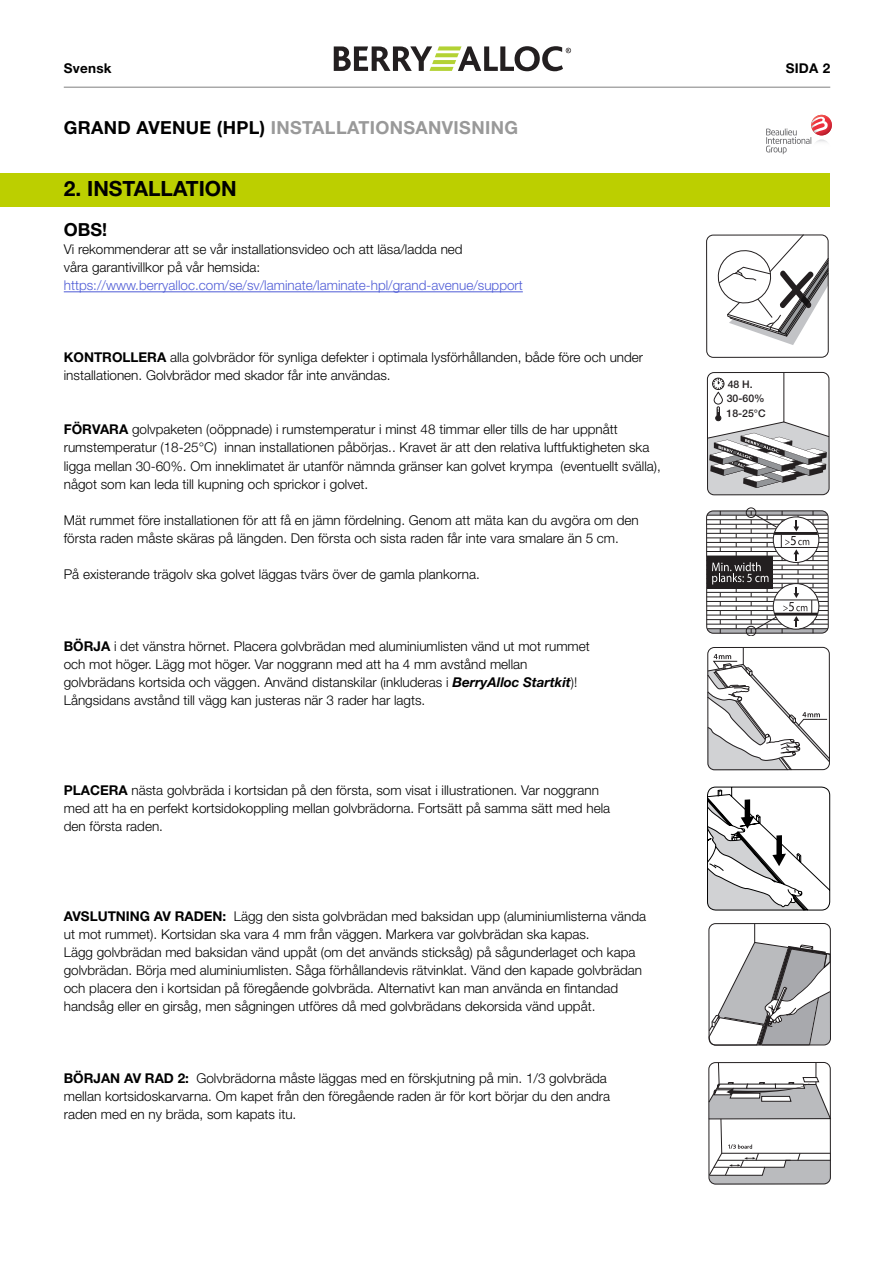
<style>
.page{position:relative;width:893px;height:1263px;background:#fff}
.page>*{position:absolute;margin:0;border:0;box-sizing:border-box;transform-origin:0 0}
.t1{font:700 21px "Helvetica Neue LT Std";color:#000}
.t2{font:700 18px "Helvetica Neue LT Std";letter-spacing:.02em;color:#999}
.t3{font:700 18px "Helvetica Neue LT Std";color:#000}
.t4{font:300 13.5px/18px "Helvetica Neue LT Std";color:#000}
.t5{font:300 13.5px "Helvetica Neue LT Std";color:#4f5cd6}
.t6{font:700 13.5px "Helvetica Neue LT Std";letter-spacing:.02em;color:#000}
.t7{font:500 10.5px "Helvetica Neue LT Std";color:#231f20}
.s1{color:#000}
.s2{font-weight:700}
.s3{font-weight:700;font-style:italic}
</style>
<div class="page">
<svg style="left:334px;top:46px;width:237px;height:25px"></svg>
<hr style="left:64px;top:87px;width:766px;height:1px;background:#808080">
<div style="left:0;top:173px;width:830px;height:33px;background:#bccf00"></div>
<div style="left:706px;top:235px;width:122px;height:123px;border:1px solid #231f20;border-radius:7px"></div>
<svg style="left:716px;top:234px;width:113px;height:111px"></svg>
<div style="left:746px;top:626px;width:10px;height:9px;border:1px solid #231f20;border-radius:50%"></div>
<div style="left:746px;top:507px;width:10px;height:11px;border:1px solid #231f20;border-radius:50%"></div>
<svg style="left:707px;top:511px;width:121px;height:122px"></svg>
<svg style="left:707px;top:372px;width:122px;height:123px"></svg>
<svg style="left:707px;top:647px;width:123px;height:123px"></svg>
<svg style="left:708px;top:1062px;width:123px;height:122px"></svg>
<div style="left:709px;top:1062px;width:122px;height:122px;border:1px solid #231f20;border-radius:7px"></div>
<svg style="left:708px;top:923px;width:123px;height:122px"></svg>
<div style="left:709px;top:923px;width:122px;height:122px;border:1px solid #231f20;border-radius:7px"></div>
<hr style="left:64px;top:291px;width:459px;height:1px;background:#4f5cd6">
<img style="left:815px;top:115px;width:17px;height:18px">
<svg style="left:766px;top:117px;width:62px;height:37px"></svg>
<svg style="left:707px;top:787px;width:123px;height:124px"></svg>
<p class="t6" style="left:64px;top:60px;width:49px">Svensk</p>
<p class="t2" style="left:64px;top:117px;width:456px"><span class="s1">GRAND AVENUE (HPL)</span> INSTALLATIONSANVISNING</p>
<p class="t1" style="left:64px;top:175px;width:175px">2. INSTALLATION</p>
<p class="t3" style="left:64px;top:219px;width:45px">OBS!</p>
<p class="t4" style="left:64px;top:240px;width:400px">Vi rekommenderar att se vår installationsvideo och att läsa/ladda ned</p>
<p class="t4" style="left:64px;top:258px;width:198px">våra garantivillkor på vår hemsida:</p>
<p class="t5" style="left:64px;top:277px;width:461px">https://www.berryalloc.com/se/sv/laminate/laminate-hpl/grand-avenue/support</p>
<p class="t4" style="left:64px;top:348px;width:581px"><span class="s2">KONTROLLERA</span> alla golvbrädor för synliga defekter i optimala lysförhållanden, både före och under installationen. Golvbrädor med skador får inte användas.</p>
<p class="t4" style="left:64px;top:420px;width:556px"><span class="s2">FÖRVARA</span> golvpaketen (oöppnade) i rumstemperatur i minst 48 timmar eller tills de har uppnått</p>
<p class="t4" style="left:64px;top:438px;width:599px">rumstemperatur (18-25°C) innan installationen påbörjas.. Kravet är att den relativa luftfuktigheten ska ligga mellan 30-60%. Om inneklimatet är utanför nämnda gränser kan golvet krympa (eventuellt svälla), något som kan leda till kupning och sprickor i golvet.</p>
<p class="t4" style="left:64px;top:510px;width:576px">Mät rummet före installationen för att få en jämn fördelning. Genom att mäta kan du avgöra om den</p>
<p class="t4" style="left:64px;top:528px;width:557px">första raden måste skäras på längden. Den första och sista raden får inte vara smalare än 5 cm.</p>
<p class="t4" style="left:64px;top:564px;width:418px">På existerande trägolv ska golvet läggas tvärs över de gamla plankorna.</p>
<p class="t4" style="left:64px;top:636px;width:528px"><span class="s2">BÖRJA</span> i det vänstra hörnet. Placera golvbrädan med aluminiumlisten vänd ut mot rummet</p>
<p class="t4" style="left:64px;top:654px;width:465px">och mot höger. Lägg mot höger. Var noggrann med att ha 4 mm avstånd mellan</p>
<p class="t4" style="left:64px;top:672px;width:515px">golvbrädans kortsida och väggen. Använd distanskilar (inkluderas i <span class="s3">BerryAlloc Startkit</span>)!</p>
<p class="t4" style="left:64px;top:690px;width:363px">Långsidans avstånd till vägg kan justeras när 3 rader har lagts.</p>
<p class="t4" style="left:64px;top:780px;width:537px"><span class="s2">PLACERA</span> nästa golvbräda i kortsidan på den första, som visat i illustrationen. Var noggrann</p>
<p class="t4" style="left:64px;top:798px;width:548px">med att ha en perfekt kortsidokoppling mellan golvbrädorna. Fortsätt på samma sätt med hela</p>
<p class="t4" style="left:64px;top:816px;width:101px">den första raden.</p>
<p class="t4" style="left:64px;top:906px;width:584px"><span class="s2">AVSLUTNING AV RADEN:</span> Lägg den sista golvbrädan med baksidan upp (aluminiumlisterna vända</p>
<p class="t4" style="left:64px;top:924px;width:527px">ut mot rummet). Kortsidan ska vara 4 mm från väggen. Markera var golvbrädan ska kapas.</p>
<p class="t4" style="left:64px;top:942px;width:580px">Lägg golvbrädan med baksidan vänd uppåt (om det används sticksåg) på sågunderlaget och kapa golvbrädan. Börja med aluminiumlisten. Såga förhållandevis rätvinklat. Vänd den kapade golvbrädan</p>
<p class="t4" style="left:64px;top:978px;width:556px">och placera den i kortsidan på föregående golvbräda. Alternativt kan man använda en fintandad</p>
<p class="t4" style="left:64px;top:996px;width:533px">handsåg eller en girsåg, men sågningen utföres då med golvbrädans dekorsida vänd uppåt.</p>
<p class="t4" style="left:64px;top:1068px;width:545px"><span class="s2">BÖRJAN AV RAD 2:</span> Golvbrädorna måste läggas med en förskjutning på min. 1/3 golvbräda</p>
<p class="t4" style="left:64px;top:1086px;width:548px">mellan kortsidoskarvarna. Om kapet från den föregående raden är för kort börjar du den andra</p>
<p class="t4" style="left:64px;top:1104px;width:234px">raden med en ny bräda, som kapats itu.</p>
<p class="t6" style="left:786px;top:60px;width:46px">SIDA 2</p>
<p class="t7" style="left:728px;top:378px;width:27px">48 H.</p>
<p class="t7" style="left:726px;top:407px;width:41px">18-25°C</p>
<p class="t7" style="left:727px;top:392px;width:39px">30-60%</p>
</div>
